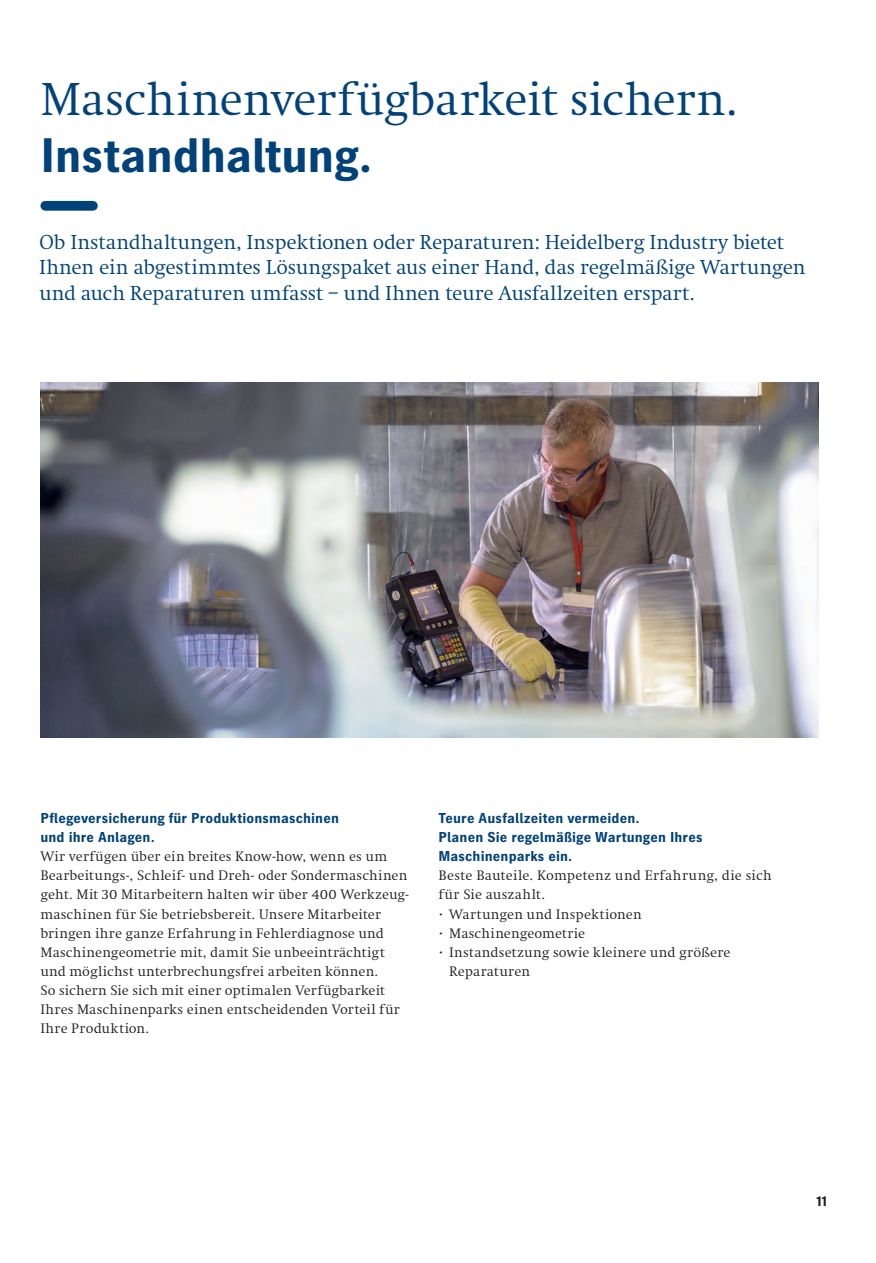
<style>
.page{position:relative;width:876px;height:1263px;background:#fff}
.page>*{position:absolute;margin:0;border:0;box-sizing:border-box;transform-origin:0 0}
.t1{font:48px "Heidelberg Antiqua ML";letter-spacing:-.01em;color:#004279}
.t2{font:700 48px "Heidelberg Gothic Ml";letter-spacing:-.01em;color:#004279}
.t3{font:21px/25.5px "Heidelberg Antiqua ML";letter-spacing:-.015em;color:#004279}
.t4{font:14.25px/19.2px "Heidelberg Antiqua ML";letter-spacing:.01em;color:#231f20}
.t5{font:700 14.25px/19.2px "Heidelberg Gothic Ml";letter-spacing:.01em;color:#004279}
.t6{font:700 14.25px "Heidelberg Gothic Ml";color:#231f20}
.s1{font-size:7.5px}
</style>
<div class="page">
<div style="left:45px;top:201px;width:48px;height:10px;background:#004279"></div>
<img style="left:40px;top:383px;width:779px;height:354px">
<h1 class="t1" style="left:40px;top:72px;width:699px">Maschinenverfügbarkeit sichern.</h1>
<h1 class="t2" style="left:40px;top:129px;width:334px">Instandhaltung.</h1>
<h2 class="t3" style="left:39px;top:229px;width:768px">Ob Instandhaltungen, Inspektionen oder Reparaturen: Heidelberg Industry bietet<br>Ihnen ein abgestimmtes Lösungspaket aus einer Hand, das regelmäßige Wartungen und auch Reparaturen umfasst – und Ihnen teure Ausfallzeiten erspart.</h2>
<p class="t5" style="left:40px;top:809px;width:300px">Pflegeversicherung für Produktionsmaschinen und ihre Anlagen.</p>
<p class="t4" style="left:40px;top:847px;width:370px">Wir verfügen über ein breites Know-how, wenn es um Bearbeitungs-, Schleif- und Dreh- oder Sondermaschinen geht. Mit 30 Mitarbeitern halten wir über 400 Werkzeug&shy;maschinen für Sie betriebsbereit. Unsere Mitarbeiter bringen ihre ganze Erfahrung in Fehlerdiagnose und Maschinengeometrie mit, damit Sie unbeeinträchtigt und möglichst unterbrechungsfrei arbeiten können.<br>So sichern Sie sich mit einer optimalen Verfügbarkeit Ihres Maschinenparks einen entscheidenden Vorteil für Ihre Produktion.</p>
<p class="t5" style="left:438px;top:809px;width:266px">Teure Ausfallzeiten vermeiden.<br>Planen Sie regelmäßige Wartungen Ihres<br>Maschinenparks ein.</p>
<p class="t4" style="left:438px;top:866px;width:335px">Beste Bauteile. Kompetenz und Erfahrung, die sich für Sie auszahlt.</p>
<p class="t4" style="left:438px;top:904px;width:205px"><span class="s1">•</span> Wartungen und Inspektionen</p>
<p class="t4" style="left:438px;top:923px;width:148px"><span class="s1">•</span> Maschinengeometrie</p>
<p class="t4" style="left:449px;top:943px;width:283px;text-indent:-11px"><span class="s1">•</span> Instandsetzung sowie kleinere und größere<br>Reparaturen</p>
<p class="t6" style="left:816px;top:1193px;width:12px">11</p>
</div>
